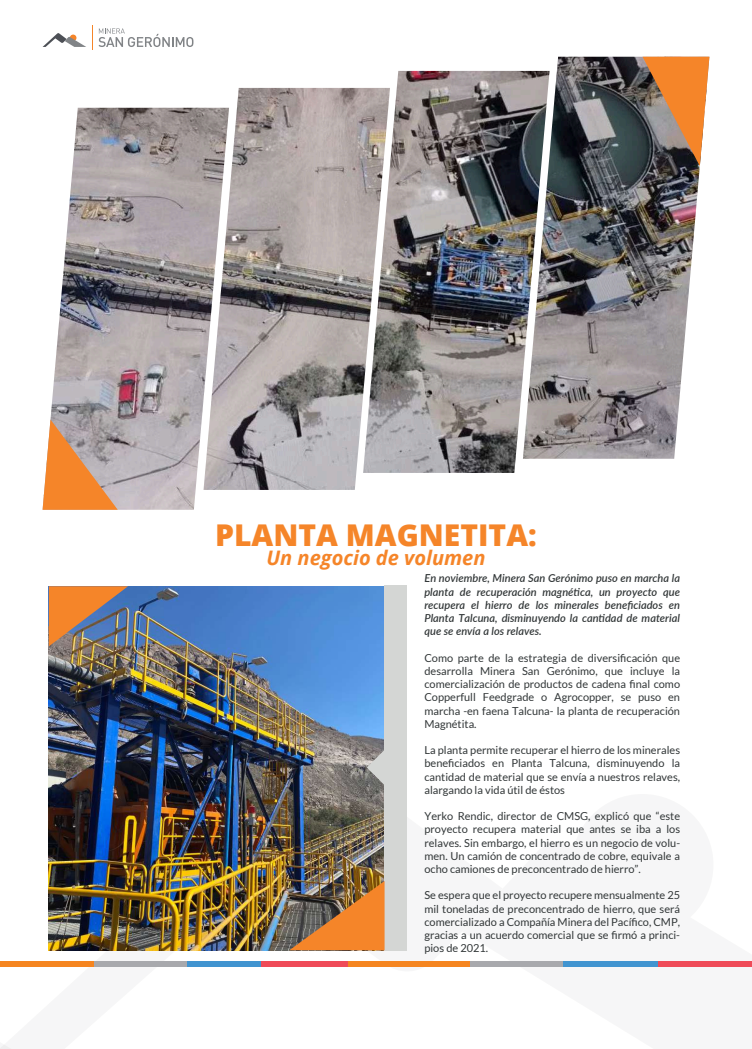
<style>
.page{position:relative;width:752px;height:1049px;background:#fff}
.page>*{position:absolute;margin:0;border:0;box-sizing:border-box;transform-origin:0 0}
.t1{font:800 30px "Open Sans";color:#f58529}
.t2{font:italic 700 20px "Open Sans";color:#f58529}
.t3{font:11px/13.2px "Lato";color:#323738;text-align:justify}
.t4{font:italic 600 11px/13.2px "Lato";color:#323738;text-align:justify}
</style>
<div class="page">
<div style="left:571px;top:794px;width:142px;height:142px;background:#f6f6f7;border-radius:50%"></div>
<svg style="left:0;top:762px;width:407px;height:287px"></svg>
<img style="left:390px;top:71px;width:132px;height:402px">
<img style="left:522px;top:57px;width:178px;height:402px">
<img style="left:203px;top:88px;width:187px;height:402px">
<img style="left:50px;top:108px;width:179px;height:402px">
<img style="left:49px;top:586px;width:335px;height:364px">
<div style="left:384px;top:585px;width:23px;height:365px;background:#d4d6d4"></div>
<svg style="left:366px;top:750px;width:18px;height:35px"></svg>
<div style="left:0;top:961px;width:94px;height:6px;background:#f58520"></div>
<div style="left:94px;top:961px;width:94px;height:6px;background:#a8a9ad"></div>
<div style="left:188px;top:961px;width:94px;height:6px;background:#4194d0"></div>
<div style="left:261px;top:961px;width:87px;height:6px;background:#ef4b58"></div>
<div style="left:348px;top:961px;width:121px;height:6px;background:#f58520"></div>
<div style="left:469px;top:961px;width:94px;height:6px;background:#a8a9ad"></div>
<div style="left:563px;top:961px;width:94px;height:6px;background:#4194d0"></div>
<div style="left:657px;top:961px;width:94px;height:6px;background:#ef4b58"></div>
<svg style="left:92px;top:25px;width:101px;height:25px"></svg>
<svg style="left:43px;top:33px;width:43px;height:14px"></svg>
<svg style="left:43px;top:419px;width:75px;height:91px;background:#d3996d"></svg>
<svg style="left:642px;top:57px;width:67px;height:109px;background:#b57d50"></svg>
<img style="left:49px;top:586px;width:79px;height:60px">
<img style="left:289px;top:881px;width:95px;height:69px">
<h1 class="t1" style="left:215px;top:512px;width:323px">PLANTA MAGNETITA:</h1>
<h2 class="t2" style="left:266px;top:544px;width:220px">Un negocio de volumen</h2>
<p class="t4" style="left:424px;top:571px;width:257px">En noviembre, Minera San Gerónimo puso en marcha la planta de recuperación magnética, un proyecto que recupera el hierro de los minerales beneficiados en Planta Talcuna, disminuyendo la cantidad de material que se envía a los relaves.</p>
<p class="t3" style="left:424px;top:651px;width:257px">Como parte de la estrategia de diversificación que desarrolla Minera San Gerónimo, que incluye la comercialización de productos de cadena final como Copperfull Feedgrade o Agrocopper, se puso en marcha -en faena Talcuna- la planta de recuperación Magnétita.</p>
<p class="t3" style="left:424px;top:743px;width:257px">La planta permite recuperar el hierro de los minerales beneficiados en Planta Talcuna, disminuyendo la cantidad de material que se envía a nuestros relaves, alargando la vida útil de éstos</p>
<p class="t3" style="left:424px;top:809px;width:257px">Yerko Rendic, director de CMSG, explicó que “este proyecto recupera material que antes se iba a los relaves. Sin embargo, el hierro es un negocio de volu&shy;men. Un camión de concentrado de cobre, equivale a ocho camiones de preconcentrado de hierro”.</p>
<p class="t3" style="left:424px;top:889px;width:257px">Se espera que el proyecto recupere mensualmente 25 mil toneladas de preconcentrado de hierro, que será comercializado a Compañía Minera del Pacífico, CMP, gracias a un acuerdo comercial que se firmó a princi&shy;pios de 2021.</p>
</div>
